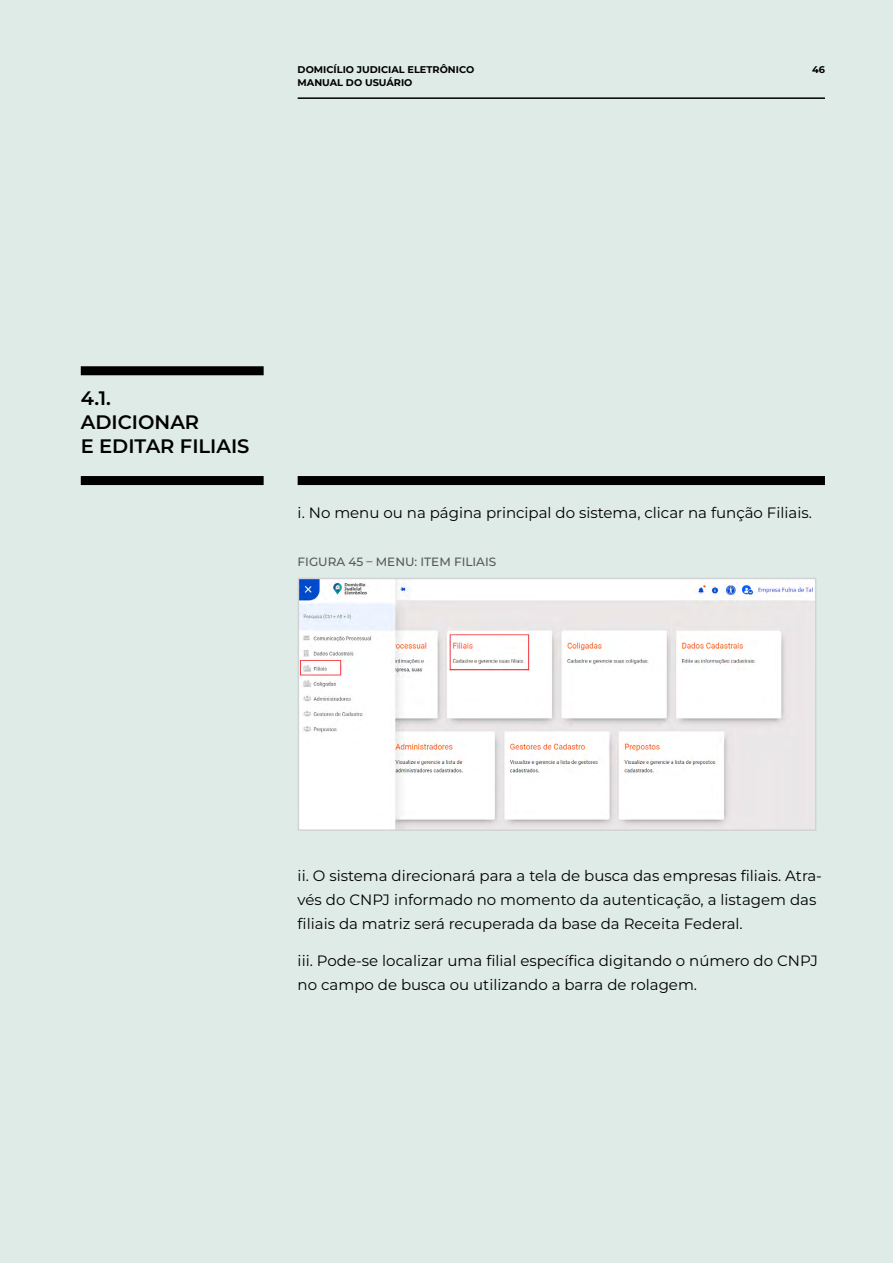
<style>
.page{position:relative;width:893px;height:1263px;background:#dfebe7}
.page>*{position:absolute;margin:0;border:0;box-sizing:border-box;transform-origin:0 0}
.t1{font:600 19.5px/24px "Montserrat";color:#000}
.t2{font:15px/24px "Montserrat";color:#000}
.t3{font:500 12px "Montserrat";color:#58595b}
.t4{font:700 9.75px/12.8px "Montserrat";color:#000}
</style>
<div class="page">
<hr style="left:298px;top:97px;width:527px;height:2px;background:#000">
<img style="left:301px;top:581px;width:512px;height:247px">
<div style="left:298px;top:578px;width:518px;height:253px;border:2px solid #d1d3d4"></div>
<div style="left:81px;top:366px;width:183px;height:9px;background:#000"></div>
<div style="left:298px;top:476px;width:527px;height:9px;background:#000"></div>
<div style="left:81px;top:476px;width:183px;height:9px;background:#000"></div>
<p class="t4" style="left:298px;top:63px;width:178px">DOMICÍLIO JUDICIAL ELETRÔNICO<br>MANUAL DO USUÁRIO</p>
<p class="t4" style="left:812px;top:63px;width:14px">46</p>
<h1 class="t1" style="left:81px;top:385px;width:170px">4.1.<br>ADICIONAR<br>E EDITAR FILIAIS</h1>
<p class="t2" style="left:298px;top:501px;width:516px">i. No menu ou na página principal do sistema, clicar na função Filiais.</p>
<p class="t3" style="left:298px;top:554px;width:17px">FIGURA</p>
<p class="t3" style="left:348px;top:554px;width:149px">45 – MENU: ITEM FILIAIS</p>
<p class="t2" style="left:298px;top:863px;width:526px">ii. O sistema direcionará para a tela de busca das empresas filiais. Atra&shy;vés do CNPJ informado no momento da autenticação, a listagem das filiais da matriz será recuperada da base da Receita Federal.</p>
<p class="t2" style="left:298px;top:948px;width:522px">iii. Pode-se localizar uma filial específica digitando o número do CNPJ no campo de busca ou utilizando a barra de rolagem.</p>
</div>
